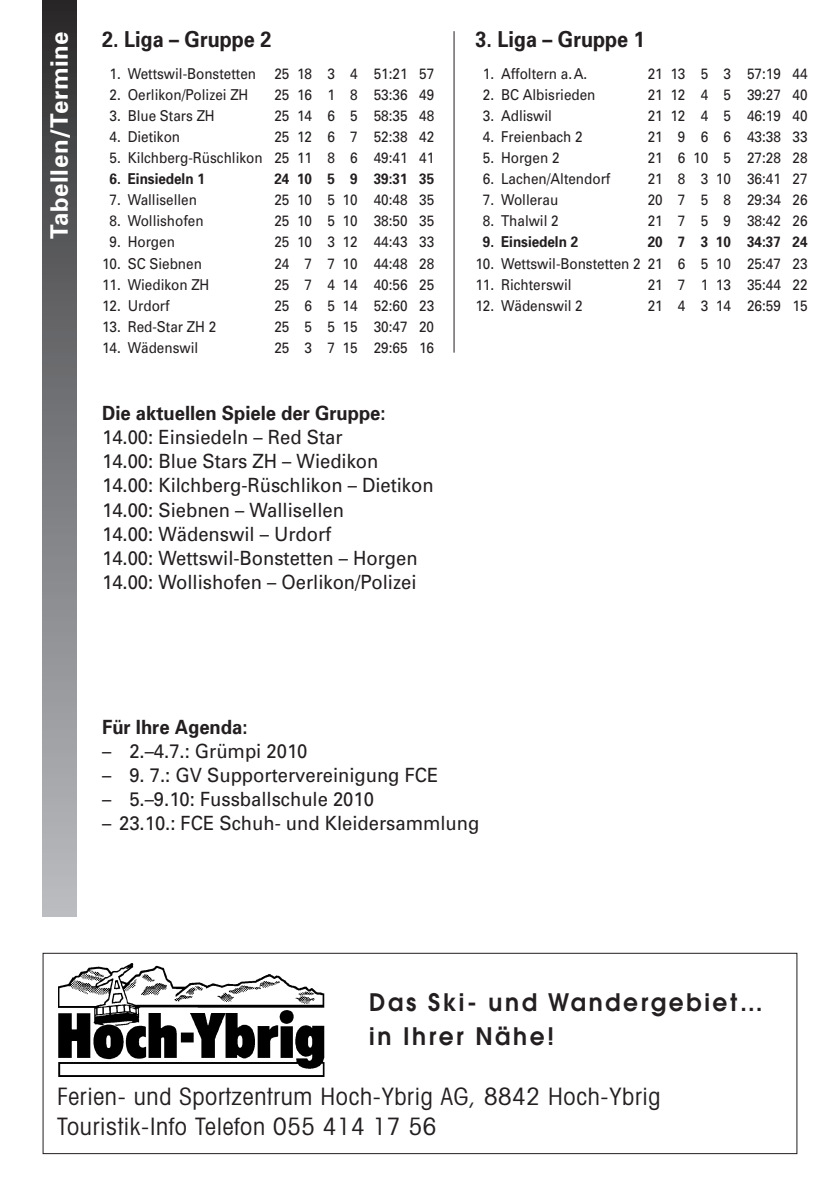
<style>
.page{position:relative;width:840px;height:1191px;background:#fff}
.page>*{position:absolute;margin:0;border:0;box-sizing:border-box;transform-origin:0 0}
.t1{font:condensed 24px/30px "Avant Garde";letter-spacing:.03em;color:#231f20}
.t2{font:600 24px/34px "Avant Garde";letter-spacing:.11em;color:#231f20}
.t3{font:700 24px "Univers";letter-spacing:.025em;color:#fff}
.t4{font:700 22px "Univers";color:#231f20;scale:.9 1}
.t5{font:19.6px/24.2px "Univers";color:#231f20;scale:.94 1}
.t6{font:700 19.6px "Univers";color:#231f20;scale:.94 1}
.t7{font:15px "Univers";color:#231f20;scale:.9 1}
.t8{font:700 15px "Univers";color:#231f20;scale:.9 1}
</style>
<div class="page">
<div style="left:43px;top:0;width:34px;height:916px;background:linear-gradient(to bottom,#2f2f30,#bdbfc4)"></div>
<hr style="left:453px;top:31px;width:1px;height:322px;background:#231f20">
<div style="left:43px;top:952px;width:754px;height:202px;border:1px solid #231f20"></div>
<img style="left:59px;top:963px;width:265px;height:113px">
<h1 class="t3" style="left:51px;top:239px;width:209px;rotate:-90deg">Tabellen/Termine</h1>
<h2 class="t4" style="left:102px;top:31px;width:189px">2. Liga – Gruppe 2</h2>
<p class="t7" style="left:109px;top:69px;width:362px">1. Wettswil-Bonstetten 25 18 3 4 51:21 57</p>
<p class="t7" style="left:109px;top:90px;width:156px">2. Oerlikon/Polizei ZH</p>
<p class="t7" style="left:274px;top:90px;width:179px">25 16 1 8 53:36 49</p>
<p class="t7" style="left:109px;top:111px;width:118px">3. Blue Stars ZH</p>
<p class="t7" style="left:274px;top:111px;width:179px">25 14 6 5 58:35 48</p>
<p class="t7" style="left:109px;top:132px;width:80px">4. Dietikon</p>
<p class="t7" style="left:274px;top:132px;width:179px">25 12 6 7 52:38 42</p>
<p class="t7" style="left:109px;top:153px;width:362px">5. Kilchberg-Rüschlikon 25 11 8 6 49:41 41</p>
<p class="t8" style="left:109px;top:174px;width:107px">6. Einsiedeln 1</p>
<p class="t8" style="left:274px;top:174px;width:179px">24 10 5 9 39:31 35</p>
<p class="t7" style="left:109px;top:195px;width:98px">7. Wallisellen</p>
<p class="t7" style="left:274px;top:195px;width:179px">25 10 5 10 40:48 35</p>
<p class="t7" style="left:109px;top:216px;width:106px">8. Wollishofen</p>
<p class="t7" style="left:274px;top:216px;width:179px">25 10 5 10 38:50 35</p>
<p class="t7" style="left:109px;top:237px;width:74px">9. Horgen</p>
<p class="t7" style="left:274px;top:237px;width:179px">25 10 3 12 44:43 33</p>
<p class="t7" style="left:102px;top:258px;width:112px">10. SC Siebnen</p>
<p class="t7" style="left:274px;top:258px;width:179px">24 7 7 10 44:48 28</p>
<p class="t7" style="left:102px;top:279px;width:121px">11. Wiedikon ZH</p>
<p class="t7" style="left:274px;top:279px;width:179px">25 7 4 14 40:56 25</p>
<p class="t7" style="left:102px;top:300px;width:76px">12. Urdorf</p>
<p class="t7" style="left:274px;top:300px;width:179px">25 6 5 14 52:60 23</p>
<p class="t7" style="left:102px;top:321px;width:128px">13. Red-Star ZH 2</p>
<p class="t7" style="left:274px;top:321px;width:179px">25 5 5 15 30:47 20</p>
<p class="t7" style="left:102px;top:342px;width:108px">14. Wädenswil</p>
<p class="t7" style="left:274px;top:342px;width:179px">25 3 7 15 29:65 16</p>
<h3 class="t6" style="left:102px;top:406px;width:303px">Die aktuellen Spiele der Gruppe:</h3>
<h3 class="t5" style="left:102px;top:427px;width:354px">14.00: Einsiedeln – Red Star<br>14.00: Blue Stars ZH – Wiedikon 14.00: Kilchberg-Rüschlikon – Dietikon 14.00: Siebnen – Wallisellen<br>14.00: Wädenswil – Urdorf<br>14.00: Wettswil-Bonstetten – Horgen 14.00: Wollishofen – Oerlikon/Polizei</h3>
<h2 class="t4" style="left:475px;top:31px;width:189px">3. Liga – Gruppe 1</h2>
<p class="t7" style="left:482px;top:69px;width:117px">1. Affoltern a.A.</p>
<p class="t7" style="left:647px;top:69px;width:179px">21 13 5 3 57:19 44</p>
<p class="t7" style="left:482px;top:90px;width:127px">2. BC Albisrieden</p>
<p class="t7" style="left:647px;top:90px;width:179px">21 12 4 5 39:27 40</p>
<p class="t7" style="left:482px;top:111px;width:78px">3. Adliswil</p>
<p class="t7" style="left:647px;top:111px;width:179px">21 12 4 5 46:19 40</p>
<p class="t7" style="left:482px;top:132px;width:112px">4. Freienbach 2</p>
<p class="t7" style="left:647px;top:132px;width:179px">21 9 6 6 43:38 33</p>
<p class="t7" style="left:482px;top:153px;width:87px">5. Horgen 2</p>
<p class="t7" style="left:647px;top:153px;width:179px">21 6 10 5 27:28 28</p>
<p class="t7" style="left:482px;top:174px;width:143px">6. Lachen/Altendorf</p>
<p class="t7" style="left:647px;top:174px;width:179px">21 8 3 10 36:41 27</p>
<p class="t7" style="left:482px;top:195px;width:85px">7. Wollerau</p>
<p class="t7" style="left:647px;top:195px;width:179px">20 7 5 8 29:34 26</p>
<p class="t7" style="left:482px;top:216px;width:86px">8. Thalwil 2</p>
<p class="t7" style="left:647px;top:216px;width:179px">21 7 5 9 38:42 26</p>
<p class="t8" style="left:482px;top:237px;width:107px">9. Einsiedeln 2</p>
<p class="t8" style="left:647px;top:237px;width:179px">20 7 3 10 34:37 24</p>
<p class="t7" style="left:475px;top:258px;width:370px">10. Wettswil-Bonstetten 2 21 6 5 10 25:47 23</p>
<p class="t7" style="left:475px;top:279px;width:108px">11. Richterswil</p>
<p class="t7" style="left:647px;top:279px;width:179px">21 7 1 13 35:44 22</p>
<p class="t7" style="left:475px;top:300px;width:121px">12. Wädenswil 2</p>
<p class="t7" style="left:647px;top:300px;width:179px">21 4 3 14 26:59 15</p>
<h3 class="t6" style="left:102px;top:719px;width:156px">Für Ihre Agenda:</h3>
<h3 class="t5" style="left:102px;top:740px;width:220px">– 2.–4.7.: Grümpi 2010</h3>
<h3 class="t5" style="left:102px;top:765px;width:359px">– 9. 7.: GV Supportervereinigung FCE</h3>
<h3 class="t5" style="left:102px;top:789px;width:290px">– 5.–9.10: Fussballschule 2010</h3>
<h3 class="t5" style="left:102px;top:813px;width:402px">– 23.10.: FCE Schuh- und Kleidersammlung</h3>
<h1 class="t2" style="left:369px;top:986px;width:395px">Das Ski- und Wandergebiet… in Ihrer Nähe!</h1>
<h1 class="t1" style="left:57px;top:1083px;width:604px">Ferien- und Sportzentrum Hoch-Ybrig AG, 8842 Hoch-Ybrig<br>Touristik-Info Telefon 055 414 17 56</h1>
</div>
